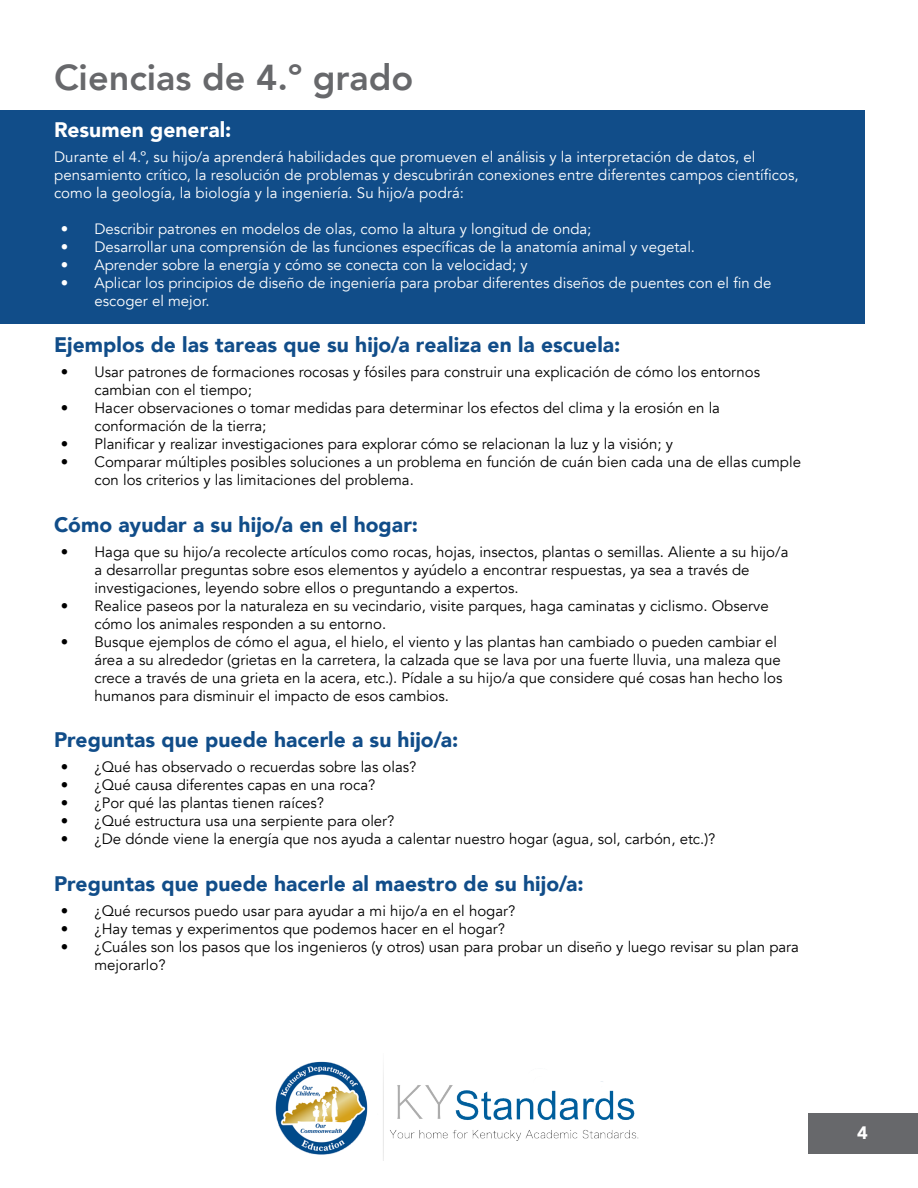
<style>
.page{position:relative;width:918px;height:1188px;background:#fff}
.page>*{position:absolute;margin:0;border:0;box-sizing:border-box;transform-origin:0 0}
.t1{font:800 36px "Avenir";color:#67686b}
.t2{font:900 21px "Avenir";letter-spacing:.005em;color:#114d89}
.t3{font:900 21px "Avenir";letter-spacing:.005em;color:#fff}
.t4{font:900 18px "Avenir";color:#fff}
.t5{font:15px/18px "Avenir";color:#000}
.t6{font:15px/18px "Avenir";color:#fff}
</style>
<div class="page">
<div style="left:809px;top:1114px;width:109px;height:40px;background:#67686b"></div>
<div style="left:0;top:110px;width:864px;height:214px;background:#114d89"></div>
<img style="left:275px;top:1061px;width:364px;height:99px">
<h1 class="t1" style="left:54px;top:56px;width:361px">Ciencias de 4.º grado</h1>
<p class="t3" style="left:54px;top:111px;width:179px">Resumen general:</p>
<p class="t6" style="left:54px;top:148px;width:703px">Durante el 4.º, su hijo/a aprenderá habilidades que promueven el análisis y la interpretación de datos, el</p>
<p class="t6" style="left:54px;top:166px;width:746px">pensamiento crítico, la resolución de problemas y descubrirán conexiones entre diferentes campos científicos,</p>
<p class="t6" style="left:54px;top:184px;width:411px">como la geología, la biología y la ingeniería. Su hijo/a podrá:</p>
<p class="t6" style="left:61px;top:220px;width:532px">• Describir patrones en modelos de olas, como la altura y longitud de onda;</p>
<p class="t6" style="left:61px;top:238px;width:636px">• Desarrollar una comprensión de las funciones específicas de la anatomía animal y vegetal.</p>
<p class="t6" style="left:61px;top:256px;width:468px">• Aprender sobre la energía y cómo se conecta con la velocidad; y</p>
<p class="t6" style="left:94px;top:274px;width:678px;text-indent:-34px">• Aplicar los principios de diseño de ingeniería para probar diferentes diseños de puentes con el fin de escoger el mejor.</p>
<h3 class="t2" style="left:54px;top:327px;width:568px">Ejemplos de las tareas que su hijo/a realiza en la escuela:</h3>
<p class="t5" style="left:94px;top:363px;width:667px;text-indent:-34px">• Usar patrones de formaciones rocosas y fósiles para construir una explicación de cómo los entornos cambian con el tiempo;</p>
<p class="t5" style="left:94px;top:399px;width:627px;text-indent:-34px">• Hacer observaciones o tomar medidas para determinar los efectos del clima y la erosión en la conformación de la tierra;</p>
<p class="t5" style="left:61px;top:435px;width:614px">• Planificar y realizar investigaciones para explorar cómo se relacionan la luz y la visión; y</p>
<p class="t5" style="left:94px;top:453px;width:708px;text-indent:-34px">• Comparar múltiples posibles soluciones a un problema en función de cuán bien cada una de ellas cumple con los criterios y las limitaciones del problema.</p>
<h3 class="t2" style="left:54px;top:507px;width:366px">Cómo ayudar a su hijo/a en el hogar:</h3>
<p class="t5" style="left:94px;top:543px;width:695px;text-indent:-34px">• Haga que su hijo/a recolecte artículos como rocas, hojas, insectos, plantas o semillas. Aliente a su hijo/a a desarrollar preguntas sobre esos elementos y ayúdelo a encontrar respuestas, ya sea a través de investigaciones, leyendo sobre ellos o preguntando a expertos.</p>
<p class="t5" style="left:94px;top:597px;width:676px;text-indent:-34px">• Realice paseos por la naturaleza en su vecindario, visite parques, haga caminatas y ciclismo. Observe cómo los animales responden a su entorno.</p>
<p class="t5" style="left:94px;top:633px;width:689px;text-indent:-34px">• Busque ejemplos de cómo el agua, el hielo, el viento y las plantas han cambiado o pueden cambiar el área a su alrededor (grietas en la carretera, la calzada que se lava por una fuerte lluvia, una maleza que crece a través de una grieta en la acera, etc.). Pídale a su hijo/a que considere qué cosas han hecho los humanos para disminuir el impacto de esos cambios.</p>
<h3 class="t2" style="left:54px;top:722px;width:406px">Preguntas que puede hacerle a su hijo/a:</h3>
<p class="t5" style="left:61px;top:758px;width:357px">• ¿Qué has observado o recuerdas sobre las olas?</p>
<p class="t5" style="left:61px;top:776px;width:316px">• ¿Qué causa diferentes capas en una roca?</p>
<p class="t5" style="left:61px;top:794px;width:265px">• ¿Por qué las plantas tienen raíces?</p>
<p class="t5" style="left:61px;top:812px;width:335px">• ¿Qué estructura usa una serpiente para oler?</p>
<p class="t5" style="left:61px;top:830px;width:656px">• ¿De dónde viene la energía que nos ayuda a calentar nuestro hogar (agua, sol, carbón, etc.)?</p>
<h3 class="t2" style="left:54px;top:866px;width:531px">Preguntas que puede hacerle al maestro de su hijo/a:</h3>
<p class="t5" style="left:61px;top:902px;width:456px">• ¿Qué recursos puedo usar para ayudar a mi hijo/a en el hogar?</p>
<p class="t5" style="left:61px;top:920px;width:446px">• ¿Hay temas y experimentos que podemos hacer en el hogar?</p>
<p class="t5" style="left:94px;top:938px;width:706px;text-indent:-34px">• ¿Cuáles son los pasos que los ingenieros (y otros) usan para probar un diseño y luego revisar su plan para mejorarlo?</p>
<p class="t4" style="left:857px;top:1117px;width:12px">4</p>
</div>
